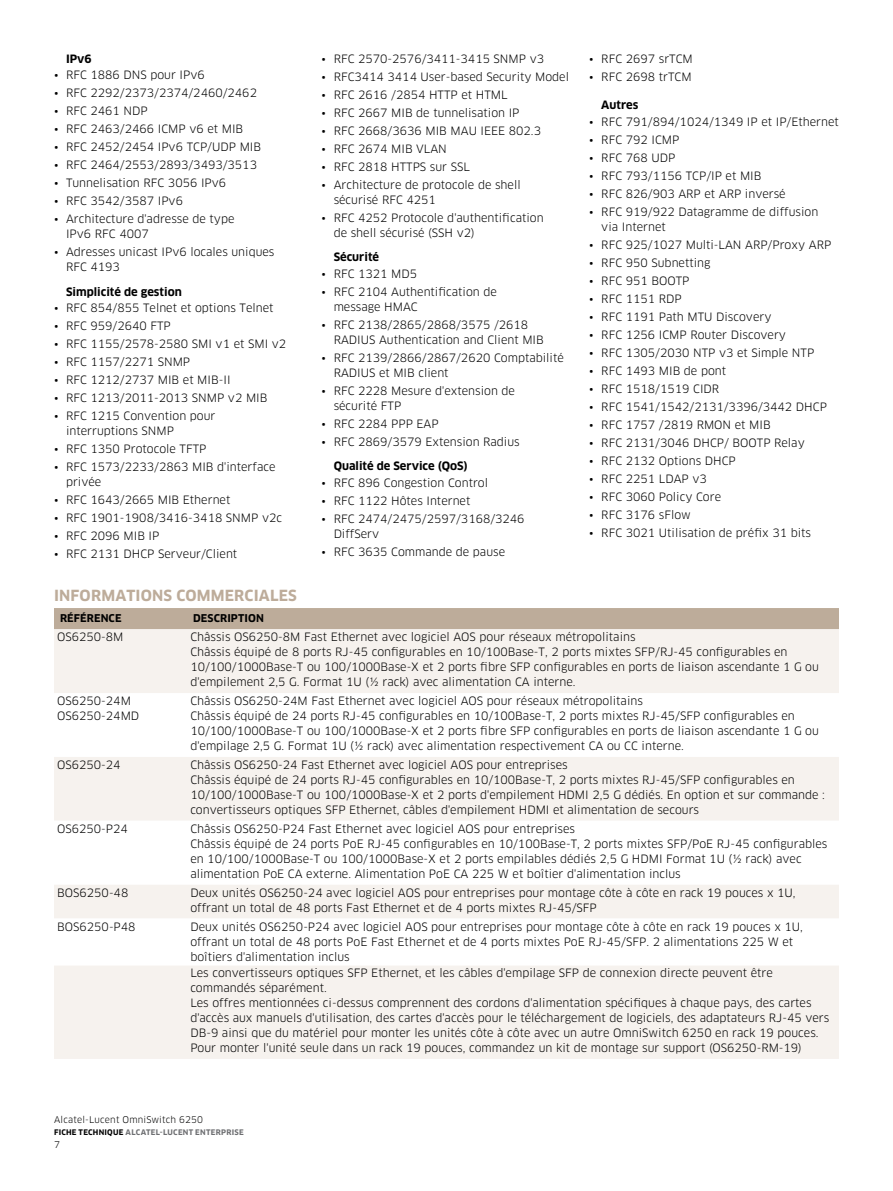
<style>
.page{position:relative;width:893px;height:1191px;background:#fff}
.page>*{position:absolute;margin:0;border:0;box-sizing:border-box;transform-origin:0 0}
.t1{font:700 15px "Clan OT";letter-spacing:.01em;color:#bdac9a}
.t2{font:11.25px/15px "Clan OT";color:#000}
.t3{font:700 11.25px "Clan OT";color:#000}
.t4{font:700 10.5px "Clan OT";letter-spacing:.01em;color:#000}
.t5{font:9px "Clan OT";letter-spacing:.02em;color:#000}
.t6{font:700 7.5px "Clan OT";letter-spacing:.03em;color:#6d6e71}
.s1{color:#000}
</style>
<div class="page">
<div style="left:54px;top:608px;width:785px;height:21px;background:#bdac9a"></div>
<div style="left:54px;top:629px;width:785px;height:430px;background:#f6f2ee"></div>
<svg style="left:54px;top:693px;width:785px;height:272px"></svg>
<p class="t3" style="left:66px;top:52px;width:27px">IPv6</p>
<p class="t2" style="left:54px;top:68px;width:152px">• RFC 1886 DNS pour IPv6</p>
<p class="t2" style="left:54px;top:86px;width:205px">• RFC 2292/2373/2374/2460/2462</p>
<p class="t2" style="left:54px;top:104px;width:95px">• RFC 2461 NDP</p>
<p class="t2" style="left:54px;top:122px;width:191px">• RFC 2463/2466 ICMP v6 et MIB</p>
<p class="t2" style="left:54px;top:140px;width:209px">• RFC 2452/2454 IPv6 TCP/UDP MIB</p>
<p class="t2" style="left:54px;top:158px;width:205px">• RFC 2464/2553/2893/3493/3513</p>
<p class="t2" style="left:54px;top:176px;width:174px">• Tunnelisation RFC 3056 IPv6</p>
<p class="t2" style="left:54px;top:194px;width:131px">• RFC 3542/3587 IPv6</p>
<p class="t2" style="left:66px;top:212px;width:170px;text-indent:-12px">• Architecture d'adresse de type<br>IPv6 RFC 4007</p>
<p class="t2" style="left:66px;top:245px;width:210px;text-indent:-12px">• Adresses unicast IPv6 locales uniques<br>RFC 4193</p>
<p class="t3" style="left:66px;top:285px;width:117px">Simplicité de gestion</p>
<p class="t2" style="left:54px;top:300px;width:221px">• RFC 854/855 Telnet et options Telnet</p>
<p class="t2" style="left:54px;top:318px;width:118px">• RFC 959/2640 FTP</p>
<p class="t2" style="left:54px;top:336px;width:234px">• RFC 1155/2578-2580 SMI v1 et SMI v2</p>
<p class="t2" style="left:54px;top:354px;width:138px">• RFC 1157/2271 SNMP</p>
<p class="t2" style="left:54px;top:372px;width:178px">• RFC 1212/2737 MIB et MIB-II</p>
<p class="t2" style="left:54px;top:390px;width:215px">• RFC 1213/2011-2013 SNMP v2 MIB</p>
<p class="t2" style="left:66px;top:408px;width:151px;text-indent:-12px">• RFC 1215 Convention pour interruptions SNMP</p>
<p class="t2" style="left:54px;top:441px;width:154px">• RFC 1350 Protocole TFTP</p>
<p class="t2" style="left:66px;top:459px;width:211px;text-indent:-12px">• RFC 1573/2233/2863 MIB d'interface privée</p>
<p class="t2" style="left:54px;top:492px;width:178px">• RFC 1643/2665 MIB Ethernet</p>
<p class="t2" style="left:54px;top:510px;width:230px">• RFC 1901-1908/3416-3418 SNMP v2c</p>
<p class="t2" style="left:54px;top:528px;width:107px">• RFC 2096 MIB IP</p>
<p class="t2" style="left:54px;top:546px;width:185px">• RFC 2131 DHCP Serveur/Client</p>
<p class="t2" style="left:322px;top:51px;width:224px">• RFC 2570-2576/3411-3415 SNMP v3</p>
<p class="t2" style="left:322px;top:69px;width:249px">• RFC3414 3414 User-based Security Model</p>
<p class="t2" style="left:322px;top:87px;width:187px">• RFC 2616 /2854 HTTP et HTML</p>
<p class="t2" style="left:322px;top:105px;width:199px">• RFC 2667 MIB de tunnelisation IP</p>
<p class="t2" style="left:322px;top:123px;width:221px">• RFC 2668/3636 MIB MAU IEEE 802.3</p>
<p class="t2" style="left:322px;top:141px;width:127px">• RFC 2674 MIB VLAN</p>
<p class="t2" style="left:322px;top:159px;width:150px">• RFC 2818 HTTPS sur SSL</p>
<p class="t2" style="left:334px;top:177px;width:189px;text-indent:-12px">• Architecture de protocole de shell sécurisé RFC 4251</p>
<p class="t2" style="left:334px;top:210px;width:211px;text-indent:-12px">• RFC 4252 Protocole d'authentification de shell sécurisé (SSH v2)</p>
<p class="t3" style="left:334px;top:250px;width:47px">Sécurité</p>
<p class="t2" style="left:322px;top:266px;width:97px">• RFC 1321 MD5</p>
<p class="t2" style="left:334px;top:284px;width:165px;text-indent:-12px">• RFC 2104 Authentification de message HMAC</p>
<p class="t2" style="left:334px;top:317px;width:212px;text-indent:-12px">• RFC 2138/2865/2868/3575 /2618<br>RADIUS Authentication and Client MIB</p>
<p class="t2" style="left:334px;top:350px;width:232px;text-indent:-12px">• RFC 2139/2866/2867/2620 Comptabilité<br>RADIUS et MIB client</p>
<p class="t2" style="left:334px;top:383px;width:183px;text-indent:-12px">• RFC 2228 Mesure d'extension de sécurité FTP</p>
<p class="t2" style="left:322px;top:416px;width:119px">• RFC 2284 PPP EAP</p>
<p class="t2" style="left:322px;top:434px;width:200px">• RFC 2869/3579 Extension Radius</p>
<p class="t3" style="left:334px;top:459px;width:136px">Qualité de Service (QoS)</p>
<p class="t2" style="left:322px;top:475px;width:168px">• RFC 896 Congestion Control</p>
<p class="t2" style="left:322px;top:493px;width:150px">• RFC 1122 Hôtes Internet</p>
<p class="t2" style="left:334px;top:511px;width:193px;text-indent:-12px">• RFC 2474/2475/2597/3168/3246<br>DiffServ</p>
<p class="t2" style="left:322px;top:544px;width:185px">• RFC 3635 Commande de pause</p>
<p class="t2" style="left:589px;top:51px;width:105px">• RFC 2697 srTCM</p>
<p class="t2" style="left:589px;top:69px;width:104px">• RFC 2698 trTCM</p>
<p class="t3" style="left:601px;top:99px;width:39px">Autres</p>
<p class="t2" style="left:589px;top:114px;width:251px">• RFC 791/894/1024/1349 IP et IP/Ethernet</p>
<p class="t2" style="left:589px;top:132px;width:92px">• RFC 792 ICMP</p>
<p class="t2" style="left:589px;top:150px;width:88px">• RFC 768 UDP</p>
<p class="t2" style="left:589px;top:168px;width:174px">• RFC 793/1156 TCP/IP et MIB</p>
<p class="t2" style="left:589px;top:186px;width:198px">• RFC 826/903 ARP et ARP inversé</p>
<p class="t2" style="left:601px;top:204px;width:219px;text-indent:-12px">• RFC 919/922 Datagramme de diffusion via Internet</p>
<p class="t2" style="left:589px;top:237px;width:243px">• RFC 925/1027 Multi-LAN ARP/Proxy ARP</p>
<p class="t2" style="left:589px;top:255px;width:123px">• RFC 950 Subnetting</p>
<p class="t2" style="left:589px;top:273px;width:102px">• RFC 951 BOOTP</p>
<p class="t2" style="left:589px;top:291px;width:94px">• RFC 1151 RDP</p>
<p class="t2" style="left:589px;top:309px;width:184px">• RFC 1191 Path MTU Discovery</p>
<p class="t2" style="left:589px;top:327px;width:198px">• RFC 1256 ICMP Router Discovery</p>
<p class="t2" style="left:589px;top:345px;width:226px">• RFC 1305/2030 NTP v3 et Simple NTP</p>
<p class="t2" style="left:589px;top:363px;width:138px">• RFC 1493 MIB de pont</p>
<p class="t2" style="left:589px;top:381px;width:131px">• RFC 1518/1519 CIDR</p>
<p class="t2" style="left:589px;top:399px;width:239px">• RFC 1541/1542/2131/3396/3442 DHCP</p>
<p class="t2" style="left:589px;top:417px;width:183px">• RFC 1757 /2819 RMON et MIB</p>
<p class="t2" style="left:589px;top:435px;width:217px">• RFC 2131/3046 DHCP/ BOOTP Relay</p>
<p class="t2" style="left:589px;top:453px;width:148px">• RFC 2132 Options DHCP</p>
<p class="t2" style="left:589px;top:471px;width:119px">• RFC 2251 LDAP v3</p>
<p class="t2" style="left:589px;top:489px;width:133px">• RFC 3060 Policy Core</p>
<p class="t2" style="left:589px;top:507px;width:103px">• RFC 3176 sFlow</p>
<p class="t2" style="left:589px;top:525px;width:223px">• RFC 3021 Utilisation de préfix 31 bits</p>
<h1 class="t1" style="left:54px;top:587px;width:244px">INFORMATIONS COMMERCIALES</h1>
<p class="t4" style="left:60px;top:612px;width:63px">RÉFÉRENCE</p>
<p class="t4" style="left:193px;top:612px;width:72px">DESCRIPTION</p>
<p class="t2" style="left:57px;top:630px;width:68px">OS6250-8M</p>
<p class="t2" style="left:190px;top:630px;width:630px">Châssis OS6250-8M Fast Ethernet avec logiciel AOS pour réseaux métropolitains<br>Châssis équipé de 8 ports RJ-45 configurables en 10/100Base-T, 2 ports mixtes SFP/RJ-45 configurables en 10/100/1000Base-T ou 100/1000Base-X et 2 ports fibre SFP configurables en ports de liaison ascendante 1 G ou d'empilement 2,5 G. Format 1U (½ rack) avec alimentation CA interne.</p>
<p class="t2" style="left:57px;top:693px;width:84px">OS6250-24M<br>OS6250-24MD</p>
<p class="t2" style="left:190px;top:693px;width:630px">Châssis OS6250-24M Fast Ethernet avec logiciel AOS pour réseaux métropolitains<br>Châssis équipé de 24 ports RJ-45 configurables en 10/100Base-T, 2 ports mixtes RJ-45/SFP configurables en 10/100/1000Base-T ou 100/1000Base-X et 2 ports fibre SFP configurables en ports de liaison ascendante 1 G ou d'empilage 2,5 G. Format 1U (½ rack) avec alimentation respectivement CA ou CC interne.</p>
<p class="t2" style="left:57px;top:757px;width:65px">OS6250-24</p>
<p class="t2" style="left:190px;top:757px;width:636px">Châssis OS6250-24 Fast Ethernet avec logiciel AOS pour entreprises<br>Châssis équipé de 24 ports RJ-45 configurables en 10/100Base-T, 2 ports mixtes RJ-45/SFP configurables en 10/100/1000Base-T ou 100/1000Base-X et 2 ports d'empilement HDMI 2,5 G dédiés. En option et sur commande : convertisseurs optiques SFP Ethernet, câbles d'empilement HDMI et alimentation de secours</p>
<p class="t2" style="left:57px;top:821px;width:72px">OS6250-P24</p>
<p class="t2" style="left:190px;top:821px;width:639px">Châssis OS6250-P24 Fast Ethernet avec logiciel AOS pour entreprises<br>Châssis équipé de 24 ports PoE RJ-45 configurables en 10/100Base-T, 2 ports mixtes SFP/PoE RJ-45 configurables en 10/100/1000Base-T ou 100/1000Base-X et 2 ports empilables dédiés 2,5 G HDMI Format 1U (½ rack) avec alimentation PoE CA externe. Alimentation PoE CA 225 W et boîtier d'alimentation inclus</p>
<p class="t2" style="left:57px;top:885px;width:73px">BOS6250-48</p>
<p class="t2" style="left:190px;top:885px;width:607px">Deux unités OS6250-24 avec logiciel AOS pour entreprises pour montage côte à côte en rack 19 pouces x 1U, offrant un total de 48 ports Fast Ethernet et de 4 ports mixtes RJ-45/SFP</p>
<p class="t2" style="left:57px;top:919px;width:80px">BOS6250-P48</p>
<p class="t2" style="left:190px;top:919px;width:614px">Deux unités OS6250-P24 avec logiciel AOS pour entreprises pour montage côte à côte en rack 19 pouces x 1U, offrant un total de 48 ports PoE Fast Ethernet et de 4 ports mixtes PoE RJ-45/SFP. 2 alimentations 225 W et boîtiers d'alimentation inclus</p>
<p class="t2" style="left:190px;top:965px;width:640px">Les convertisseurs optiques SFP Ethernet, et les câbles d'empilage SFP de connexion directe peuvent être commandés séparément.<br>Les offres mentionnées ci-dessus comprennent des cordons d'alimentation spécifiques à chaque pays, des cartes d'accès aux manuels d'utilisation, des cartes d'accès pour le téléchargement de logiciels, des adaptateurs RJ-45 vers DB-9 ainsi que du matériel pour monter les unités côte à côte avec un autre OmniSwitch 6250 en rack 19 pouces.<br>Pour monter l'unité seule dans un rack 19 pouces, commandez un kit de montage sur support (OS6250-RM-19)</p>
<p class="t5" style="left:54px;top:1114px;width:151px">Alcatel-Lucent OmniSwitch 6250</p>
<p class="t6" style="left:54px;top:1127px;width:191px"><span class="s1">FICHE TECHNIQUE</span> ALCATEL-LUCENT ENTERPRISE</p>
<p class="t5" style="left:54px;top:1139px;width:7px">7</p>
</div>
